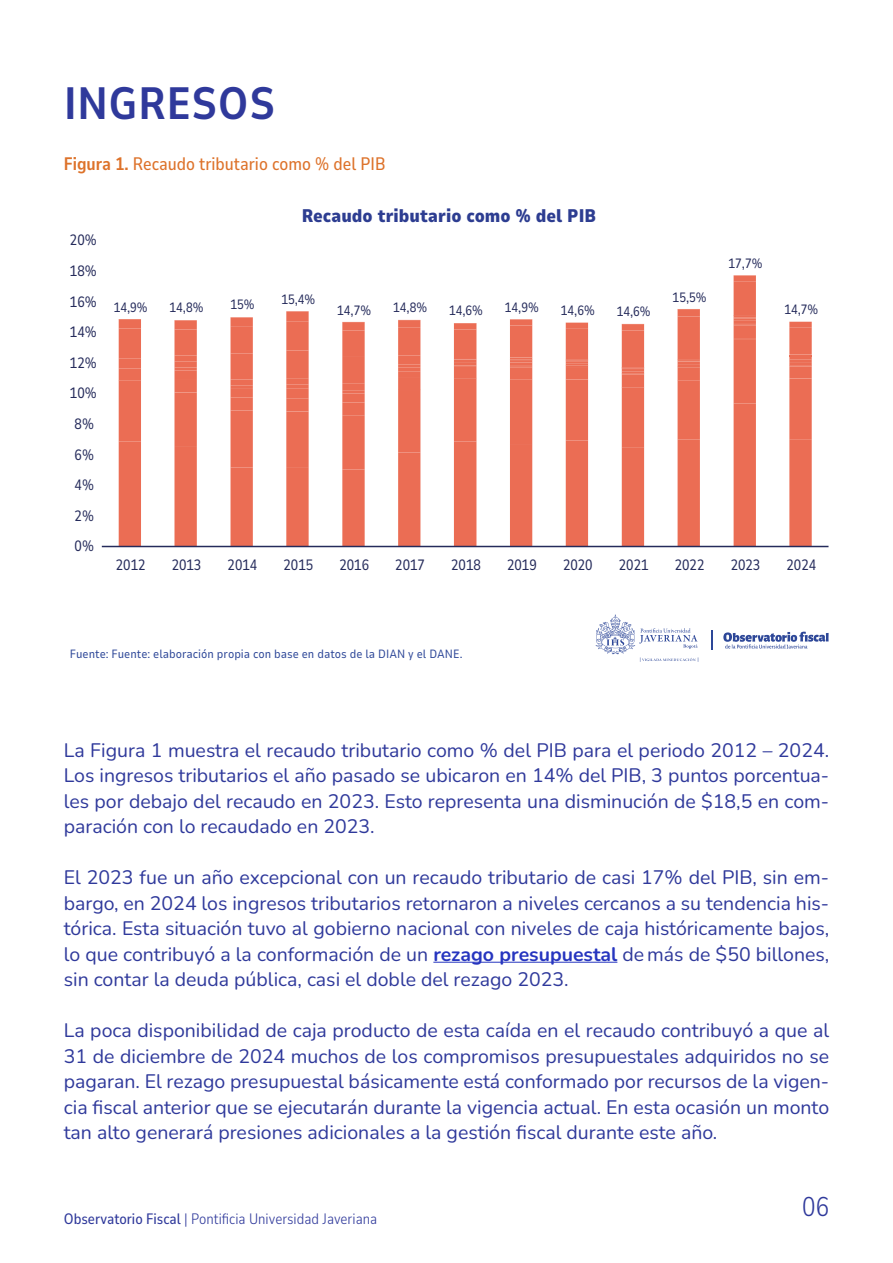
<style>
.page{position:relative;width:893px;height:1263px;background:#fff}
.page>*{position:absolute;margin:0;border:0;box-sizing:border-box;transform-origin:0 0}
.t1{font:700 45px "Nunito Sans 7 pt Condensed";color:#2f399b}
.t2{font:300 27px "Nunito Sans 10 pt Condensed";color:#2f399b}
.t3{font:19.5px/25.5px "Nunito";color:#2f399b;text-align:justify}
.t4{font:900 18.15px "Nunito Sans 7 pt Condensed";color:#2d3d91}
.t5{font:500 18px "Nunito Sans 10 pt Condensed";color:#dd722a}
.t6{font:300 15px "Nunito Sans 10 pt Condensed";color:#2f399b}
.t7{font:14.85px "Nunito Sans 7 pt Condensed";color:#252b5b}
.t8{font:13.35px "Nunito Sans 7 pt Condensed";color:#252b5b}
.t9{font:11.85px "Nunito Sans 7 pt Condensed";color:#2d4798}
.s1{font-weight:700}
.s2{font-weight:700;color:#2635bf}
.s3{font-weight:500}
</style>
<div class="page">
<hr style="left:433px;top:962px;width:184px;height:1px;background:#2635bf">
<svg style="left:596px;top:614px;width:103px;height:48px"></svg>
<svg style="left:711px;top:630px;width:1px;height:19px"></svg>
<svg style="left:723px;top:632px;width:106px;height:17px"></svg>
<svg style="left:119px;top:469px;width:693px;height:77px"></svg>
<svg style="left:119px;top:415px;width:693px;height:54px"></svg>
<svg style="left:342px;top:415px;width:23px;height:1px"></svg>
<svg style="left:119px;top:402px;width:693px;height:13px"></svg>
<svg style="left:119px;top:275px;width:693px;height:127px"></svg>
<hr style="left:102px;top:546px;width:726px;height:1px;background:#252b5b">
<h1 class="t1" style="left:64px;top:71px;width:213px">INGRESOS</h1>
<p class="t5" style="left:64px;top:151px;width:323px"><span class="s1">Figura 1.</span> Recaudo tributario como % del PIB</p>
<p class="t4" style="left:302px;top:202px;width:296px">Recaudo tributario como % del PIB</p>
<p class="t7" style="left:70px;top:230px;width:28px">20%</p>
<p class="t7" style="left:70px;top:260px;width:28px">18%</p>
<p class="t7" style="left:70px;top:291px;width:28px">16%</p>
<p class="t7" style="left:70px;top:321px;width:28px">14%</p>
<p class="t7" style="left:70px;top:352px;width:28px">12%</p>
<p class="t7" style="left:70px;top:383px;width:28px">10%</p>
<p class="t7" style="left:75px;top:413px;width:21px">8%</p>
<p class="t7" style="left:75px;top:444px;width:21px">6%</p>
<p class="t7" style="left:75px;top:474px;width:21px">4%</p>
<p class="t7" style="left:75px;top:505px;width:21px">2%</p>
<p class="t7" style="left:75px;top:536px;width:21px">0%</p>
<p class="t8" style="left:114px;top:298px;width:35px">14,9%</p>
<p class="t8" style="left:170px;top:298px;width:35px">14,8%</p>
<p class="t8" style="left:230px;top:295px;width:26px">15%</p>
<p class="t8" style="left:281px;top:290px;width:35px">15,4%</p>
<p class="t8" style="left:337px;top:301px;width:35px">14,7%</p>
<p class="t8" style="left:393px;top:298px;width:35px">14,8%</p>
<p class="t8" style="left:449px;top:301px;width:35px">14,6%</p>
<p class="t8" style="left:505px;top:297px;width:35px">14,9%</p>
<p class="t8" style="left:561px;top:301px;width:35px">14,6%</p>
<p class="t8" style="left:617px;top:302px;width:35px">14,6%</p>
<p class="t8" style="left:673px;top:287px;width:35px">15,5%</p>
<p class="t8" style="left:728px;top:254px;width:35px">17,7%</p>
<p class="t8" style="left:784px;top:300px;width:35px">14,7%</p>
<p class="t7" style="left:116px;top:554px;width:31px">2012</p>
<p class="t7" style="left:172px;top:554px;width:31px">2013</p>
<p class="t7" style="left:228px;top:554px;width:31px">2014</p>
<p class="t7" style="left:284px;top:554px;width:31px">2015</p>
<p class="t7" style="left:339px;top:554px;width:31px">2016</p>
<p class="t7" style="left:395px;top:554px;width:31px">2017</p>
<p class="t7" style="left:451px;top:554px;width:31px">2018</p>
<p class="t7" style="left:507px;top:554px;width:31px">2019</p>
<p class="t7" style="left:563px;top:554px;width:31px">2020</p>
<p class="t7" style="left:619px;top:554px;width:31px">2021</p>
<p class="t7" style="left:675px;top:554px;width:31px">2022</p>
<p class="t7" style="left:731px;top:554px;width:31px">2023</p>
<p class="t7" style="left:787px;top:554px;width:31px">2024</p>
<p class="t9" style="left:70px;top:646px;width:394px">Fuente: Fuente: elaboración propia con base en datos de la DIAN y el DANE.</p>
<p class="t3" style="left:64px;top:736px;width:767px">La Figura 1 muestra el recaudo tributario como % del PIB para el periodo 2012 – 2024.<br>Los ingresos tributarios el año pasado se ubicaron en 14% del PIB, 3 puntos porcentua&shy;les por debajo del recaudo en 2023. Esto representa una disminución de $18,5 en com&shy;paración con lo recaudado en 2023.</p>
<p class="t3" style="left:64px;top:864px;width:767px">El 2023 fue un año excepcional con un recaudo tributario de casi 17% del PIB, sin em&shy;bargo, en 2024 los ingresos tributarios retornaron a niveles cercanos a su tendencia his&shy;tórica. Esta situación tuvo al gobierno nacional con niveles de caja históricamente bajos, lo que contribuyó a la conformación de un <span class="s2">rezago presupuestal</span> de más de $50 billones, sin contar la deuda pública, casi el doble del rezago 2023.</p>
<p class="t3" style="left:64px;top:1017px;width:767px">La poca disponibilidad de caja producto de esta caída en el recaudo contribuyó a que al 31 de diciembre de 2024 muchos de los compromisos presupuestales adquiridos no se pagaran. El rezago presupuestal básicamente está conformado por recursos de la vigen&shy;cia fiscal anterior que se ejecutarán durante la vigencia actual. En esta ocasión un monto tan alto generará presiones adicionales a la gestión fiscal durante este año.</p>
<p class="t6" style="left:64px;top:1208px;width:315px"><span class="s3">Observatorio Fiscal</span> | Pontificia Universidad Javeriana</p>
<h2 class="t2" style="left:802px;top:1187px;width:28px">06</h2>
</div>
